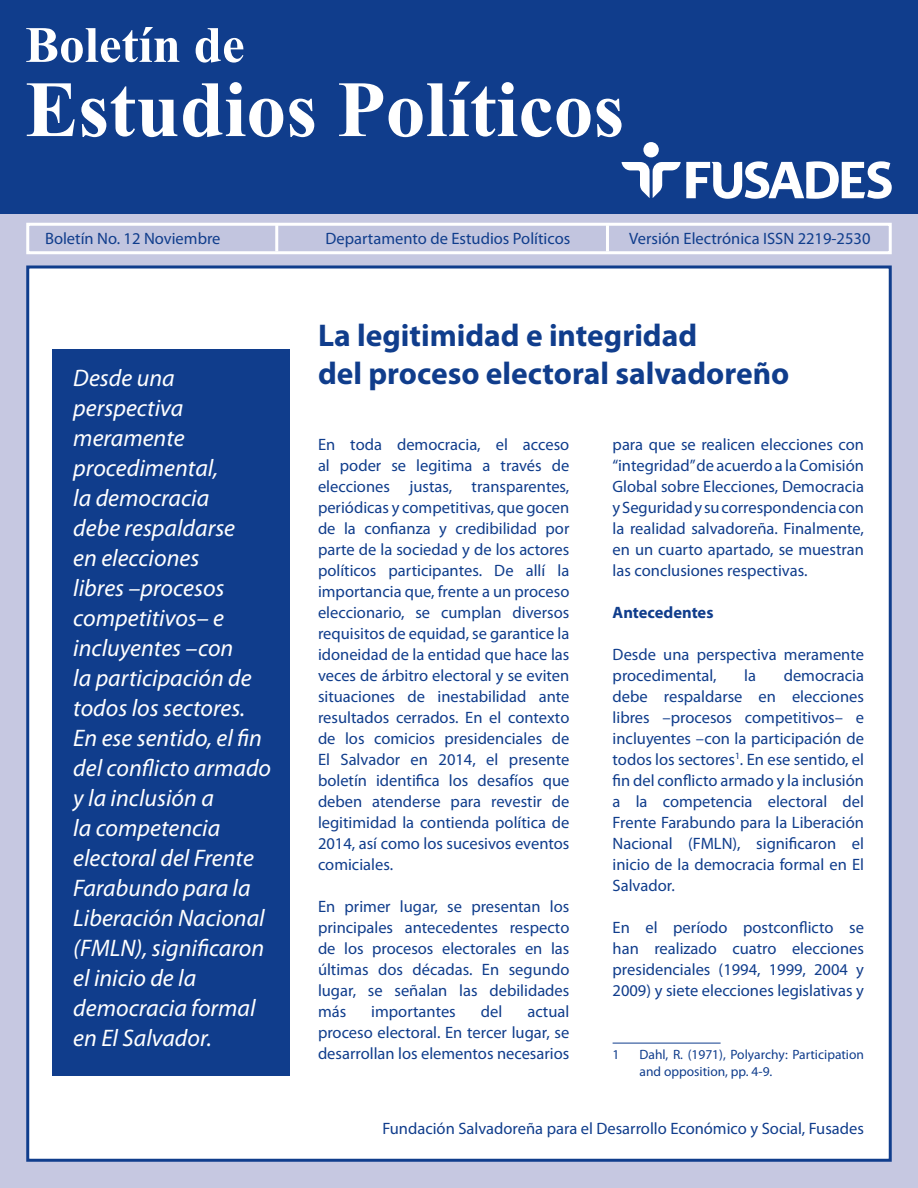
<style>
.page{position:relative;width:918px;height:1188px;background:#fff}
.page>*{position:absolute;margin:0;border:0;box-sizing:border-box;transform-origin:0 0}
.t1{font:700 31.5px "Myriad Pro";color:#103d8c}
.t2{font:italic 24px/30px "Myriad Pro";color:#fff}
.t3{font:16.5px/21px "Myriad Pro";color:#103d8c;text-align:justify}
.t4{font:700 16.5px "Myriad Pro";letter-spacing:-.005em;color:#103d8c}
.t5{font:13.5px/16.2px "Myriad Pro";color:#103d8c}
</style>
<div class="page">
<div style="left:0;top:205px;width:918px;height:983px;background:#c6c8e1"></div>
<div style="left:26px;top:266px;width:866px;height:896px;background:#fff;border:3px solid #103d8c"></div>
<div style="left:26px;top:223px;width:866px;height:31px;background:#c2c5df;border:3px solid #fff"></div>
<hr style="left:275px;top:225px;width:3px;height:26px;background:#fff">
<hr style="left:606px;top:225px;width:3px;height:26px;background:#fff">
<div style="left:52px;top:349px;width:238px;height:726px;background:#103d8c"></div>
<hr style="left:613px;top:1043px;width:108px;height:1px;background:#103d8c">
<div style="left:0;top:0;width:918px;height:214px;background:#103d8c"></div>
<svg style="left:26px;top:27px;width:153px;height:36px"></svg>
<svg style="left:196px;top:28px;width:47px;height:35px"></svg>
<svg style="left:27px;top:83px;width:48px;height:53px"></svg>
<svg style="left:81px;top:86px;width:96px;height:51px"></svg>
<svg style="left:183px;top:82px;width:100px;height:55px"></svg>
<svg style="left:289px;top:99px;width:25px;height:38px"></svg>
<svg style="left:339px;top:83px;width:44px;height:53px"></svg>
<svg style="left:389px;top:82px;width:202px;height:55px"></svg>
<svg style="left:597px;top:99px;width:25px;height:38px"></svg>
<div style="left:643px;top:142px;width:16px;height:15px;background:#fff;border-radius:50%"></div>
<svg style="left:622px;top:161px;width:270px;height:38px"></svg>
<p class="t3" style="left:45px;top:228px;width:177px">Boletín No. 12 Noviembre</p>
<p class="t3" style="left:326px;top:228px;width:246px">Departamento de Estudios Políticos</p>
<p class="t3" style="left:629px;top:228px;width:243px">Versión Electrónica ISSN 2219-2530</p>
<h1 class="t1" style="left:318px;top:315px;width:381px">La legitimidad e integridad</h1>
<h2 class="t2" style="left:73px;top:363px;width:103px">Desde una</h2>
<h1 class="t1" style="left:318px;top:352px;width:473px">del proceso electoral salvadoreño</h1>
<p class="t2" style="left:73px;top:393px;width:199px">perspectiva meramente procedimental,<br>la democracia<br>debe respaldarse<br>en elecciones<br>libres –procesos competitivos– e incluyentes –con<br>la participación de todos los sectores.<br>En ese sentido, el fin del conflicto armado y la inclusión a<br>la competencia electoral del Frente<br>Farabundo para la<br>Liberación Nacional (FMLN), significaron el inicio de la democracia formal en El Salvador.</p>
<p class="t3" style="left:318px;top:433px;width:253px">En toda democracia, el acceso al poder se legitima a través de elecciones justas, transparentes, periódicas y competitivas, que gocen de la confianza y credibilidad por parte de la sociedad y de los actores políticos participantes. De allí la importancia que, frente a un proceso eleccionario, se cumplan diversos requisitos de equidad, se garantice la idoneidad de la entidad que hace las veces de árbitro electoral y se eviten situaciones de inestabilidad ante resultados cerrados. En el contexto de los comicios presidenciales de El Salvador en 2014, el presente boletín identifica los desafíos que deben atenderse para revestir de legitimidad la contienda política de 2014, así como los sucesivos eventos comiciales.</p>
<p class="t3" style="left:318px;top:895px;width:253px">En primer lugar, se presentan los principales antecedentes respecto de los procesos electorales en las últimas dos décadas. En segundo lugar, se señalan las debilidades más</p>
<p class="t3" style="left:613px;top:434px;width:253px">para que se realicen elecciones con “integridad” de acuerdo a la Comisión Global sobre Elecciones, Democracia y Seguridad y su correspondencia con la realidad salvadoreña. Finalmente, en un cuarto apartado, se muestran las conclusiones respectivas.</p>
<p class="t4" style="left:613px;top:602px;width:102px">Antecedentes</p>
<p class="t3" style="left:613px;top:644px;width:253px">Desde una perspectiva meramente procedimental,</p>
<p class="t3" style="left:613px;top:665px;width:253px;text-indent:171px">democracia debe respaldarse en elecciones libres –procesos competitivos– e incluyentes –con la participación de todos los sectores<sup>1</sup>. En ese sentido, el fin del conflicto armado y la inclusión a la competencia electoral del Frente Farabundo para la Liberación Nacional (FMLN), significaron el inicio de la democracia formal en El Salvador.</p>
<p class="t3" style="left:613px;top:916px;width:253px">En el período postconflicto se han realizado cuatro elecciones presidenciales (1994, 1999, 2004 y 2009) y siete elecciones legislativas y</p>
<p class="t3" style="left:744px;top:665px;width:13px">la</p>
<p class="t3" style="left:318px;top:1001px;width:253px;text-indent:209px">actual proceso electoral. En tercer lugar, se desarrollan los elementos necesarios</p>
<p class="t3" style="left:371px;top:1001px;width:86px">importantes</p>
<p class="t3" style="left:481px;top:1001px;width:23px">del</p>
<p class="t5" style="left:613px;top:1046px;width:8px">1</p>
<p class="t5" style="left:640px;top:1046px;width:226px">Dahl, R. (1971), Polyarchy: Participation and opposition, pp. 4-9.</p>
<p class="t3" style="left:382px;top:1118px;width:483px">Fundación Salvadoreña para el Desarrollo Económico y Social, Fusades</p>
</div>
